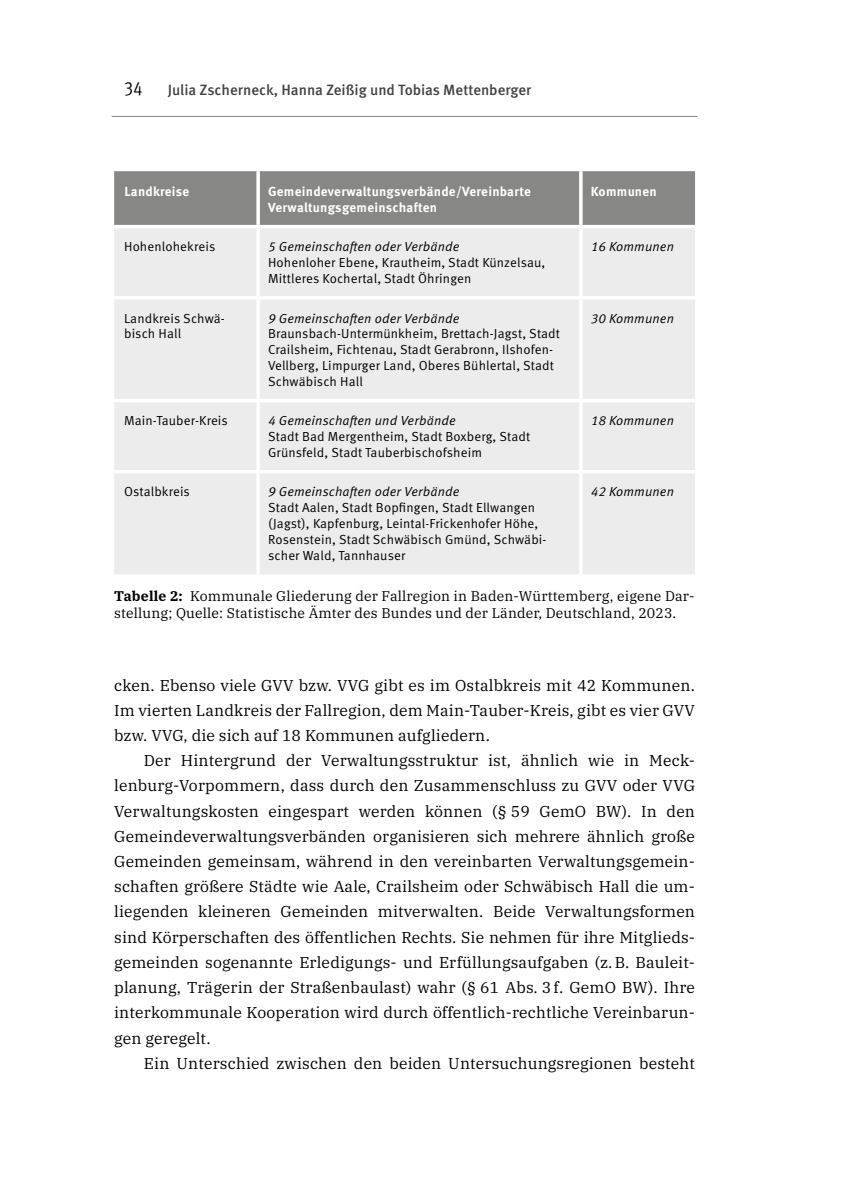
<style>
.page{position:relative;width:844px;height:1191px;background:#fff}
.page>*{position:absolute;margin:0;border:0;box-sizing:border-box;transform-origin:0 0}
.t1{font:19.25px "Meta Pro Cond Norm";color:#000}
.P1_Block_einzug{font:15.75px/25.2px "IBM Plex Serif";letter-spacing:.01em;color:#000;text-align:justify}
.P1_oAb{font:15.75px/25.2px "IBM Plex Serif";letter-spacing:.01em;color:#000;text-align:justify}
.t2{font:500 14.88px "Meta Pro";color:#424241}
.t3{font:14px/16.8px "IBM Plex Serif";letter-spacing:.01em;color:#000}
.Tab_Tab-Text{font:13.12px/15.8px "Meta Pro Norm";letter-spacing:.01em;color:#000}
.Tab_Tab-Text-2{font:13.12px "Meta Pro Norm Ita";letter-spacing:.01em;color:#000}
.Tab_Tab-Head{font:700 13.12px/15.8px "Meta Pro";letter-spacing:.02em;color:#fff}
.s1{font-weight:700}
</style>
<div class="page">
<hr style="left:112px;top:116px;width:585px;height:1px;background:#878786">
<div style="left:114px;top:171px;width:580px;height:54px;background:#878786"></div>
<div style="left:114px;top:228px;width:580px;height:346px;background:#ececed"></div>
<svg style="left:256px;top:171px;width:4px;height:54px"></svg>
<hr style="left:579px;top:171px;width:3px;height:54px;background:#fff">
<hr style="left:256px;top:228px;width:4px;height:68px;background:#fff">
<hr style="left:579px;top:228px;width:3px;height:68px;background:#fff">
<hr style="left:114px;top:296px;width:144px;height:3px;background:#fff">
<hr style="left:258px;top:296px;width:322px;height:3px;background:#fff">
<hr style="left:256px;top:299px;width:4px;height:100px;background:#fff">
<hr style="left:580px;top:296px;width:114px;height:3px;background:#fff">
<hr style="left:579px;top:299px;width:3px;height:100px;background:#fff">
<hr style="left:114px;top:399px;width:144px;height:3px;background:#fff">
<hr style="left:258px;top:399px;width:322px;height:3px;background:#fff">
<hr style="left:256px;top:402px;width:4px;height:68px;background:#fff">
<hr style="left:580px;top:399px;width:114px;height:3px;background:#fff">
<hr style="left:579px;top:402px;width:3px;height:68px;background:#fff">
<hr style="left:114px;top:470px;width:144px;height:3px;background:#fff">
<hr style="left:258px;top:470px;width:322px;height:3px;background:#fff">
<hr style="left:256px;top:473px;width:4px;height:101px;background:#fff">
<hr style="left:580px;top:470px;width:114px;height:3px;background:#fff">
<hr style="left:579px;top:473px;width:3px;height:101px;background:#fff">
<p class="t1" style="left:124px;top:74px;width:21px">34</p>
<p class="t2" style="left:168px;top:78px;width:365px">Julia Zscherneck, Hanna Zeißig und Tobias Mettenberger</p>
<p class="Tab_Tab-Head" style="left:124px;top:183px;width:66px">Landkreise</p>
<p class="Tab_Tab-Head" style="left:268px;top:183px;width:264px">Gemeindeverwaltungsverbände/Vereinbarte<br>Verwaltungsgemeinschaften</p>
<p class="Tab_Tab-Head" style="left:590px;top:183px;width:67px">Kommunen</p>
<p class="Tab_Tab-Text" style="left:124px;top:238px;width:93px">Hohenlohekreis</p>
<p class="Tab_Tab-Text-2" style="left:268px;top:237px;width:193px">5 Gemeinschaften oder Verbände</p>
<p class="Tab_Tab-Text" style="left:268px;top:254px;width:279px">Hohenloher Ebene, Krautheim, Stadt Künzelsau,<br>Mittleres Kochertal, Stadt Öhringen</p>
<p class="Tab_Tab-Text-2" style="left:590px;top:237px;width:85px">16 Kommunen</p>
<p class="Tab_Tab-Text" style="left:124px;top:309px;width:102px">Landkreis Schwä&shy;bisch Hall</p>
<p class="Tab_Tab-Text-2" style="left:268px;top:308px;width:193px">9 Gemeinschaften oder Verbände</p>
<p class="Tab_Tab-Text" style="left:268px;top:325px;width:293px">Braunsbach-Untermünkheim, Brettach-Jagst, Stadt Crailsheim, Fichtenau, Stadt Gerabronn, Ilshofen-Vellberg, Limpurger Land, Oberes Bühlertal, Stadt Schwäbisch Hall</p>
<p class="Tab_Tab-Text" style="left:124px;top:412px;width:105px">Main-Tauber-Kreis</p>
<p class="Tab_Tab-Text-2" style="left:268px;top:411px;width:189px">4 Gemeinschaften und Verbände</p>
<p class="Tab_Tab-Text" style="left:268px;top:428px;width:263px">Stadt Bad Mergentheim, Stadt Boxberg, Stadt<br>Grünsfeld, Stadt Tauberbischofsheim</p>
<p class="Tab_Tab-Text" style="left:124px;top:483px;width:67px">Ostalbkreis</p>
<p class="Tab_Tab-Text-2" style="left:268px;top:482px;width:193px">9 Gemeinschaften oder Verbände</p>
<p class="Tab_Tab-Text" style="left:268px;top:499px;width:280px">Stadt Aalen, Stadt Bopfingen, Stadt Ellwangen (Jagst), Kapfenburg, Leintal-Frickenhofer Höhe, Rosenstein, Stadt Schwäbisch Gmünd, Schwäbi&shy;scher Wald, Tannhauser</p>
<p class="Tab_Tab-Text-2" style="left:590px;top:308px;width:85px">30 Kommunen</p>
<p class="Tab_Tab-Text-2" style="left:590px;top:411px;width:85px">18 Kommunen</p>
<p class="Tab_Tab-Text-2" style="left:590px;top:482px;width:85px">42 Kommunen</p>
<p class="t3" style="left:114px;top:586px;width:582px"><span class="s1">Tabelle 2:</span> Kommunale Gliederung der Fallregion in Baden-Württemberg, eigene Dar&shy;stellung; Quelle: Statistische Ämter des Bundes und der Länder, Deutschland, 2023.</p>
<p class="P1_oAb" style="left:114px;top:671px;width:582px">cken. Ebenso viele GVV bzw. VVG gibt es im Ostalbkreis mit 42 Kommunen.<br>Im vierten Landkreis der Fallregion, dem Main-Tauber-Kreis, gibt es vier GVV bzw. VVG, die sich auf 18 Kommunen aufgliedern.</p>
<p class="P1_Block_einzug" style="left:114px;top:746px;width:582px;text-indent:30px">Der Hintergrund der Verwaltungsstruktur ist, ähnlich wie in Meck&shy;lenburg-Vorpommern, dass durch den Zusammenschluss zu GVV oder VVG Verwaltungskosten eingespart werden können (§ 59 GemO BW). In den Gemeindeverwaltungsverbänden organisieren sich mehrere ähnlich große Gemeinden gemeinsam, während in den vereinbarten Verwaltungsgemein&shy;schaften größere Städte wie Aale, Crailsheim oder Schwäbisch Hall die um&shy;liegenden kleineren Gemeinden mitverwalten. Beide Verwaltungsformen sind Körperschaften des öffentlichen Rechts. Sie nehmen für ihre Mitglieds&shy;gemeinden sogenannte Erledigungs- und Erfüllungsaufgaben (z.B. Bauleit&shy;planung, Trägerin der Straßenbaulast) wahr (§ 61 Abs. 3f. GemO BW). Ihre interkommunale Kooperation wird durch öffentlich-rechtliche Vereinbarun&shy;gen geregelt.</p>
<p class="P1_Block_einzug" style="left:144px;top:1049px;width:552px">Ein Unterschied zwischen den beiden Untersuchungsregionen besteht</p>
</div>
